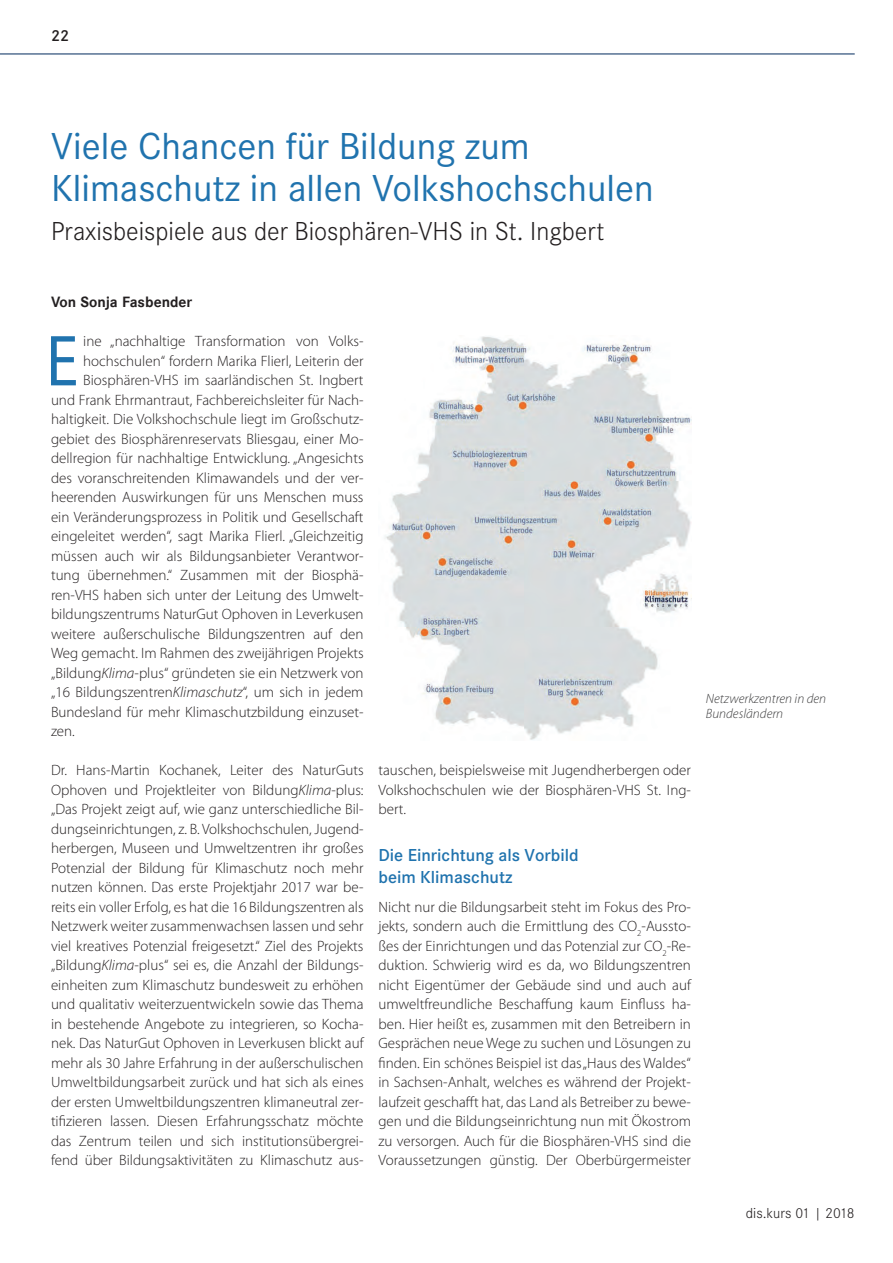
<style>
.page{position:relative;width:893px;height:1263px;background:#fff}
.page>*{position:absolute;margin:0;border:0;box-sizing:border-box;transform-origin:0 0}
._05A-Initial-Dossier{font:72.9px "Myriad Pro";color:#2073ae;scale:.9 1}
._01B-Headline-Doss{font:39px/42px "Corporate S";color:#2073ae}
._02B-Subline{font:300 27px "Corporate S";color:#231f20}
._04B-ZUE-Dossier{font:600 18px/22.5px "Corporate S";color:#2073ae}
.t1{font:600 16.5px "Corporate S";color:#231f20}
._01A-fliesstext{font:300 15px/19.5px "Myriad Pro";color:#231f20;text-align:justify}
._05A-Initial-Dossier-2{font:300 15px "Myriad Pro";color:#231f20}
.t2{font:300 15px "Corporate S";color:#231f20}
._04A-vonAutor{font:700 14.7px "Corporate SBQ";color:#231f20}
._02C-Bildbeschr{font:italic 300 13.5px/15px "Myriad Pro";color:#3e3e3f}
.s1{font-style:italic}
</style>
<div class="page">
<hr style="left:0;top:54px;width:855px;height:1px;background:#002a5c">
<img style="left:385px;top:336px;width:306px;height:404px">
<p class="t1" style="left:51px;top:26px;width:20px">22</p>
<p class="_01B-Headline-Doss" style="left:51px;top:126px;width:604px">Viele Chancen für Bildung zum<br>Klimaschutz in allen Volkshochschulen</p>
<p class="_02B-Subline" style="left:51px;top:216px;width:555px">Praxisbeispiele aus der Biosphären-VHS in St. Ingbert</p>
<p class="_04A-vonAutor" style="left:51px;top:293px;width:143px">Von Sonja Fasbender</p>
<p class="_05A-Initial-Dossier" style="left:46px;top:316px;width:37px">E</p>
<p class="_05A-Initial-Dossier-2" style="left:83px;top:332px;width:282px">ine „nachhaltige Transformation von Volks-</p>
<p class="_05A-Initial-Dossier-2" style="left:83px;top:352px;width:282px">hochschulen“ fordern Marika Flierl, Leiterin der</p>
<p class="_05A-Initial-Dossier-2" style="left:83px;top:371px;width:282px">Biosphären-VHS im saarländischen St. Ingbert</p>
<p class="_05A-Initial-Dossier-2" style="left:51px;top:391px;width:314px">und Frank Ehrmantraut, Fachbereichsleiter für Nach-</p>
<p class="_05A-Initial-Dossier-2" style="left:51px;top:410px;width:314px">haltigkeit. Die Volkshochschule liegt im Großschutz-</p>
<p class="_05A-Initial-Dossier-2" style="left:51px;top:430px;width:314px">gebiet des Biosphärenreservats Bliesgau, einer Mo-</p>
<p class="_05A-Initial-Dossier-2" style="left:51px;top:449px;width:314px">dellregion für nachhaltige Entwicklung. „Angesichts</p>
<p class="_05A-Initial-Dossier-2" style="left:51px;top:469px;width:314px">des voranschreitenden Klimawandels und der ver-</p>
<p class="_05A-Initial-Dossier-2" style="left:51px;top:488px;width:314px">heerenden Auswirkungen für uns Menschen muss</p>
<p class="_05A-Initial-Dossier-2" style="left:51px;top:508px;width:314px">ein Veränderungsprozess in Politik und Gesellschaft</p>
<p class="_05A-Initial-Dossier-2" style="left:51px;top:527px;width:314px">eingeleitet werden“, sagt Marika Flierl. „Gleichzeitig</p>
<p class="_05A-Initial-Dossier-2" style="left:51px;top:547px;width:314px">müssen auch wir als Bildungsanbieter Verantwor-</p>
<p class="_05A-Initial-Dossier-2" style="left:51px;top:566px;width:314px">tung übernehmen.“ Zusammen mit der Biosphä-</p>
<p class="_05A-Initial-Dossier-2" style="left:51px;top:586px;width:314px">ren-VHS haben sich unter der Leitung des Umwelt-</p>
<p class="_05A-Initial-Dossier-2" style="left:51px;top:605px;width:314px">bildungszentrums NaturGut Ophoven in Leverkusen</p>
<p class="_05A-Initial-Dossier-2" style="left:51px;top:625px;width:314px">weitere außerschulische Bildungszentren auf den</p>
<p class="_05A-Initial-Dossier-2" style="left:51px;top:644px;width:314px">Weg gemacht. Im Rahmen des zweijährigen Projekts</p>
<p class="_05A-Initial-Dossier-2" style="left:51px;top:664px;width:314px">„Bildung<span class="s1">Klima</span>-plus“ gründeten sie ein Netzwerk von</p>
<p class="_05A-Initial-Dossier-2" style="left:51px;top:683px;width:314px">„16 Bildungszentren<span class="s1">Klimaschutz</span>“, um sich in jedem</p>
<p class="_05A-Initial-Dossier-2" style="left:51px;top:703px;width:314px">Bundesland für mehr Klimaschutzbildung einzuset-</p>
<p class="_05A-Initial-Dossier-2" style="left:51px;top:722px;width:25px">zen.</p>
<p class="_01A-fliesstext" style="left:51px;top:760px;width:314px">Dr. Hans-Martin Kochanek, Leiter des NaturGuts Ophoven und Projektleiter von Bildung<span class="s1">Klima</span>-plus: „Das Projekt zeigt auf, wie ganz unterschiedliche Bil&shy;dungseinrichtungen, z. B. Volkshochschulen, Jugend&shy;herbergen, Museen und Umweltzentren ihr großes Potenzial der Bildung für Klimaschutz noch mehr nutzen können. Das erste Projektjahr 2017 war be&shy;reits ein voller Erfolg, es hat die 16 Bildungszentren als Netzwerk weiter zusammenwachsen lassen und sehr viel kreatives Potenzial freigesetzt.“ Ziel des Projekts „Bildung<span class="s1">Klima</span>-plus“ sei es, die Anzahl der Bildungs&shy;einheiten zum Klimaschutz bundesweit zu erhöhen und qualitativ weiterzuentwickeln sowie das Thema in bestehende Angebote zu integrieren, so Kocha&shy;nek. Das NaturGut Ophoven in Leverkusen blickt auf mehr als 30 Jahre Erfahrung in der außerschulischen Umweltbildungsarbeit zurück und hat sich als eines der ersten Umweltbildungszentren klimaneutral zer&shy;tifizieren lassen. Diesen Erfahrungsschatz möchte das Zentrum teilen und sich institutionsübergrei&shy;fend über Bildungsaktivitäten zu Klimaschutz aus-</p>
<p class="_01A-fliesstext" style="left:378px;top:760px;width:314px">tauschen, beispielsweise mit Jugendherbergen oder Volkshochschulen wie der Biosphären-VHS St. Ing&shy;bert.</p>
<p class="_04B-ZUE-Dossier" style="left:378px;top:844px;width:202px">Die Einrichtung als Vorbild beim Klimaschutz</p>
<p class="_01A-fliesstext" style="left:378px;top:897px;width:314px">Nicht nur die Bildungsarbeit steht im Fokus des Pro&shy;jekts, sondern auch die Ermittlung des CO<sub>2</sub>-Aussto&shy;ßes der Einrichtungen und das Potenzial zur CO<sub>2</sub>-Re&shy;duktion. Schwierig wird es da, wo Bildungszentren nicht Eigentümer der Gebäude sind und auch auf umweltfreundliche Beschaffung kaum Einfluss ha&shy;ben. Hier heißt es, zusammen mit den Betreibern in Gesprächen neue Wege zu suchen und Lösungen zu finden. Ein schönes Beispiel ist das „Haus des Waldes“ in Sachsen-Anhalt, welches es während der Projekt&shy;laufzeit geschafft hat, das Land als Betreiber zu bewe&shy;gen und die Bildungseinrichtung nun mit Ökostrom zu versorgen. Auch für die Biosphären-VHS sind die Voraussetzungen günstig. Der Oberbürgermeister</p>
<p class="_02C-Bildbeschr" style="left:706px;top:691px;width:122px">Netzwerkzentren in den<br>Bundesländern</p>
<p class="t2" style="left:746px;top:1204px;width:110px">dis.kurs 01 | 2018</p>
</div>
